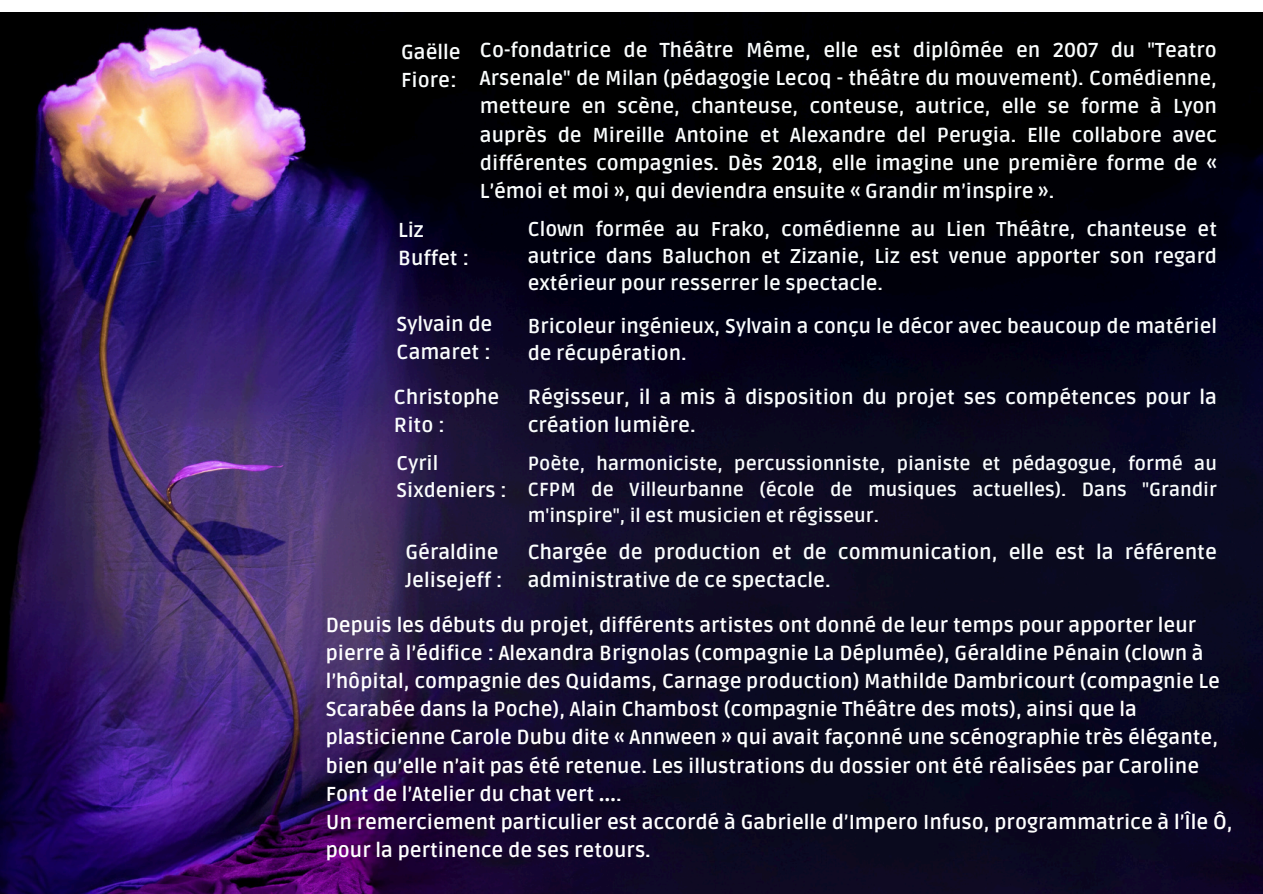
<style>
.page{position:relative;width:1263px;height:894px;background:#fff}
.page>*{position:absolute;margin:0;border:0;box-sizing:border-box;transform-origin:0 0}
.t1{font:700 20.25px/28.2px "Ruda";color:#fafdfd}
.t2{font:700 20.1px/28.2px "Ruda";color:#fff}
.t3{font:700 20.1px/28.2px "Ruda";color:#fafdfd}
.t4{font:700 19.95px/27px "Ruda";color:#fafdfd;text-align:justify}
.t5{font:700 19.8px/27px "Ruda";color:#fafdfd}
.t6{font:700 18.9px/25.8px "Ruda";color:#fafdfd;text-align:justify}
.s1{font-family:"Noto Sans Gurmukhi"}
</style>
<div class="page">
<img style="left:0;top:13px;width:1263px;height:880px">
<h1 class="t3" style="left:401px;top:38px;width:61px">Gaëlle<br>Fiore:</h1>
<h1 class="t3" style="left:398px;top:216px;width:72px">Liz<br>Buffet :</h1>
<h1 class="t3" style="left:480px;top:37px;width:738px;text-align:justify">Co-fondatrice de Théâtre Même, elle est diplômée en 2007 du "Teatro Arsenale" de Milan (pédagogie Lecoq - théâtre du mouvement). Comédienne, metteure en scène, chanteuse, conteuse, autrice, elle se forme à Lyon auprès de Mireille Antoine et Alexandre del Perugia. Elle collabore avec différentes compagnies. Dès 2018, elle imagine une première forme de « L’émoi et moi », qui deviendra ensuite « Grandir m’inspire ».</h1>
<h1 class="t4" style="left:528px;top:216px;width:691px">Clown formée au Frako, comédienne au Lien Théâtre, chanteuse et autrice dans Baluchon et Zizanie, Liz est venue apporter son regard extérieur pour resserrer le spectacle.</h1>
<h1 class="t3" style="left:397px;top:310px;width:97px">Sylvain de<br>Camaret :</h1>
<h1 class="t4" style="left:528px;top:313px;width:691px">Bricoleur ingénieux, Sylvain a conçu le décor avec beaucoup de matériel de récupération.</h1>
<h1 class="t3" style="left:394px;top:383px;width:107px">Christophe<br>Rito :</h1>
<h1 class="t1" style="left:528px;top:383px;width:691px">Régisseur, il a mis à disposition du projet ses compétences pour la création lumière.</h1>
<h1 class="t5" style="left:397px;top:450px;width:112px">Cyril<br>Sixdeniers :</h1>
<h1 class="t3" style="left:405px;top:538px;width:99px">Géraldine<br>Jelisejeff :</h1>
<h1 class="t6" style="left:528px;top:450px;width:691px">Poète, harmoniciste, percussionniste, pianiste et pédagogue, formé au CFPM de Villeurbanne (école de musiques actuelles). Dans "Grandir m'inspire", il est musicien et régisseur.</h1>
<h1 class="t1" style="left:528px;top:538px;width:691px">Chargée de production et de communication, elle est la référente administrative de ce spectacle.</h1>
<h1 class="t2" style="left:326px;top:611px;width:908px">Depuis les débuts du projet, différents artistes ont donné de leur temps pour apporter leur pierre à l’édifice : Alexandra Brignolas (compagnie La Déplumée), Géraldine Pénain (clown à l’hôpital, compagnie des Quidams, Carnage production) Mathilde Dambricourt (compagnie Le Scarabée dans la Poche), Alain Chambost (compagnie Théâtre des mots), ainsi que la plasticienne Carole Dubu dite « Annween » qui avait façonné une scénographie très élégante, bien qu’elle n’ait pas été retenue. Les illustrations du dossier ont été réalisées par Caroline Font de l’Atelier du chat vert <span class="s1">…</span>.<br>Un remerciement particulier est accordé à Gabrielle d’Impero Infuso, programmatrice à l’Île Ô, pour la pertinence de ses retours.</h1>
</div>
